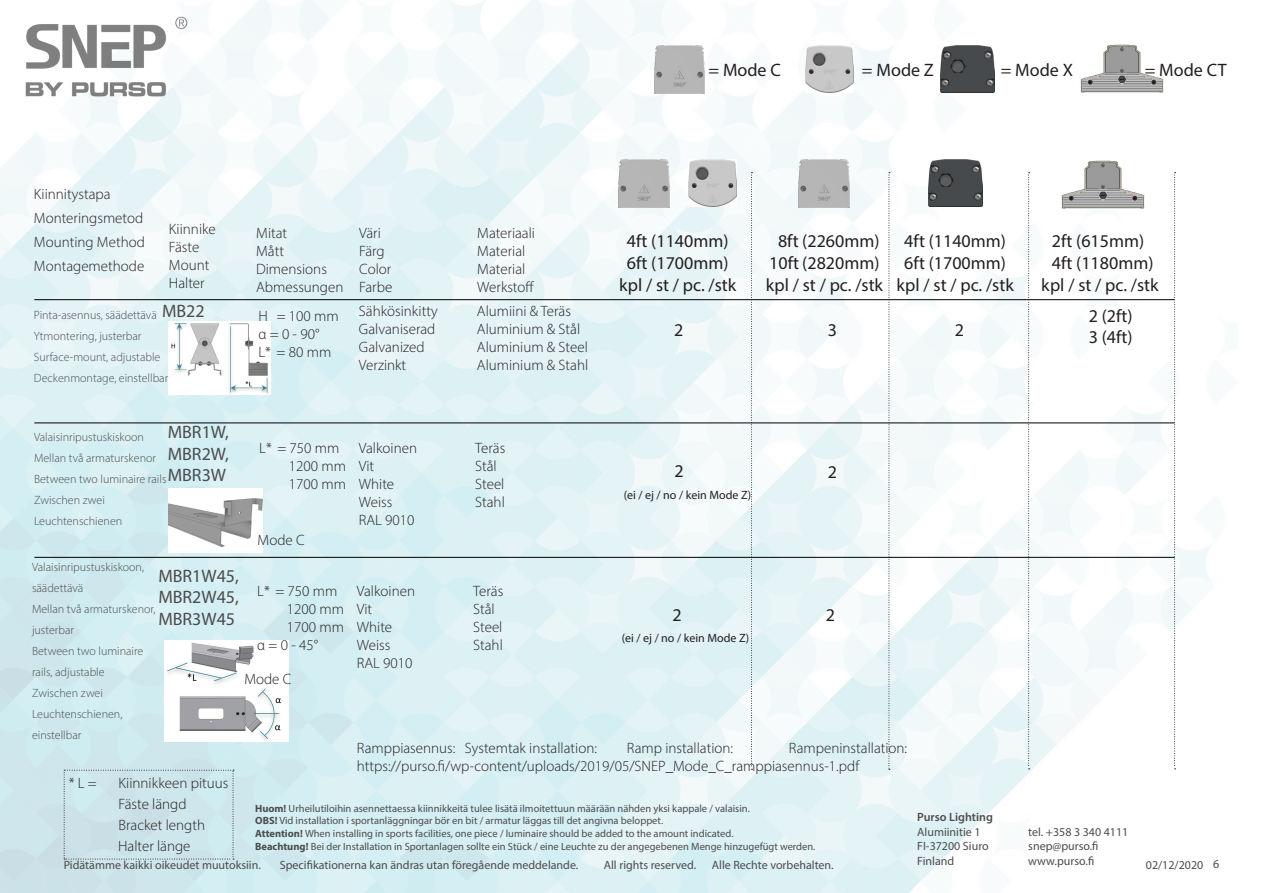
<style>
.page{position:relative;width:1263px;height:893px;background:#fff}
.page>*{position:absolute;margin:0;border:0;box-sizing:border-box;transform-origin:0 0}
.t1{font:18px/22px "Myriad Pro";color:#231f20;text-align:center}
.t2{font:18px/21.6px "Myriad Pro";color:#4b4c4d;text-align:justify}
.t3{font:300 15px/18px "Myriad Pro";color:#231f20}
.t4{font:300 12px/21px "Myriad Pro";color:#4b4c4d}
.t5{font:12px/14.4px "Myriad Pro";color:#4b4c4d}
.t6{font:12px "Myriad Pro";color:#231f20}
.t7{font:600 12px "Myriad Pro";color:#4b4c4d}
.t8{font:10.5px/12.6px "Myriad Pro";color:#4b4c4d}
.s1{font-weight:700}
</style>
<div class="page">
<img style="left:0;top:0;width:1212px;height:893px">
<div style="left:64px;top:770px;width:170px;height:90px;background:#cde6ec"></div>
<hr style="left:34px;top:557px;width:1140px;height:1px;background:#000">
<hr style="left:34px;top:423px;width:1140px;height:1px;background:#000">
<hr style="left:34px;top:299px;width:1140px;height:1px;background:#000">
<svg style="left:751px;top:172px;width:1px;height:598px"></svg>
<svg style="left:1174px;top:172px;width:1px;height:597px"></svg>
<svg style="left:888px;top:172px;width:2px;height:598px"></svg>
<svg style="left:1028px;top:172px;width:2px;height:597px"></svg>
<img style="left:619px;top:160px;width:51px;height:48px">
<img style="left:799px;top:160px;width:51px;height:48px">
<img style="left:688px;top:160px;width:48px;height:46px">
<img style="left:654px;top:46px;width:51px;height:47px">
<img style="left:805px;top:46px;width:48px;height:46px">
<img style="left:928px;top:160px;width:54px;height:47px">
<img style="left:941px;top:46px;width:54px;height:47px">
<img style="left:1079px;top:42px;width:84px;height:51px">
<img style="left:1060px;top:158px;width:85px;height:51px">
<img style="left:26px;top:17px;width:161px;height:79px">
<img style="left:169px;top:489px;width:93px;height:63px">
<img style="left:169px;top:322px;width:102px;height:73px">
<img style="left:164px;top:641px;width:125px;height:101px">
<p class="t1" style="left:708px;top:59px;width:74px">= Mode C</p>
<p class="t1" style="left:862px;top:59px;width:73px">= Mode Z</p>
<p class="t1" style="left:1001px;top:59px;width:74px">= Mode X</p>
<p class="t1" style="left:1145px;top:59px;width:83px">= Mode CT</p>
<p class="t3" style="left:34px;top:182px;width:112px;line-height:24px">Kiinnitystapa<br>Monteringsmetod<br>Mounting Method<br>Montagemethode</p>
<p class="t3" style="left:169px;top:220px;width:48px">Kiinnike<br>Fäste<br>Mount<br>Halter</p>
<p class="t3" style="left:256px;top:224px;width:89px">Mitat<br>Mått<br>Dimensions<br>Abmessungen</p>
<p class="t3" style="left:359px;top:224px;width:35px">Väri<br>Färg<br>Color<br>Farbe</p>
<p class="t3" style="left:477px;top:224px;width:59px">Materiaali<br>Material<br>Material<br>Werkstoff</p>
<p class="t2" style="left:162px;top:299px;width:44px">MB22</p>
<p class="t4" style="left:34px;top:304px;width:136px">Pinta-asennus, säädettävä<br>Ytmontering, justerbar<br>Surface-mount, adjustable<br>Deckenmontage, einstellbar</p>
<p class="t3" style="left:259px;top:307px;width:82px">H = 100 mm α = 0 - 90°<br>L* = 80 mm</p>
<p class="t3" style="left:359px;top:302px;width:80px">Sähkösinkitty<br>Galvaniserad<br>Galvanized<br>Verzinkt</p>
<p class="t3" style="left:477px;top:302px;width:113px">Alumiini &amp; Teräs<br>Aluminium &amp; Stål<br>Aluminium &amp; Steel<br>Aluminium &amp; Stahl</p>
<p class="t2" style="left:168px;top:421px;width:63px">MBR1W, MBR2W, MBR3W</p>
<p class="t4" style="left:34px;top:426px;width:134px">Valaisinripustuskiskoon<br>Mellan två armaturskenor<br>Between two luminaire rails<br>Zwischen zwei<br>Leuchtenschienen</p>
<p class="t3" style="left:289px;top:439px;width:59px;text-indent:-30px">L* = 750 mm<br>1200 mm<br>1700 mm</p>
<p class="t3" style="left:258px;top:531px;width:49px">Mode C</p>
<p class="t4" style="left:32px;top:556px;width:125px">Valaisinripustuskiskoon, säädettävä<br>Mellan två armaturskenor, justerbar<br>Between two luminaire rails, adjustable<br>Zwischen zwei<br>Leuchtenschienen, einstellbar</p>
<p class="t2" style="left:158px;top:564px;width:82px">MBR1W45, MBR2W45, MBR3W45</p>
<p class="t3" style="left:257px;top:582px;width:82px">L* = 750 mm</p>
<p class="t3" style="left:287px;top:600px;width:59px">1200 mm</p>
<p class="t3" style="left:287px;top:618px;width:59px">1700 mm</p>
<p class="t3" style="left:257px;top:636px;width:62px">α = 0 - 45°</p>
<p class="t3" style="left:244px;top:669px;width:49px">Mode C</p>
<p class="t3" style="left:359px;top:439px;width:60px">Valkoinen<br>Vit<br>White<br>Weiss<br>RAL 9010</p>
<p class="t3" style="left:475px;top:439px;width:32px">Teräs<br>Stål<br>Steel<br>Stahl</p>
<p class="t3" style="left:357px;top:582px;width:60px">Valkoinen<br>Vit<br>White<br>Weiss<br>RAL 9010</p>
<p class="t3" style="left:473px;top:582px;width:32px">Teräs<br>Stål<br>Steel<br>Stahl</p>
<p class="t1" style="left:619px;top:230px;width:119px">4ft (1140mm)<br>6ft (1700mm) kpl / st / pc. /stk</p>
<p class="t1" style="left:769px;top:230px;width:112px;line-height:21.6px">8ft (2260mm)<br>10ft (2820mm)</p>
<p class="t1" style="left:904px;top:230px;width:103px;line-height:21.6px;text-align:left">4ft (1140mm)<br>6ft (1700mm)</p>
<p class="t1" style="left:766px;top:274px;width:250px">kpl / st / pc. /stk kpl / st / pc. /stk</p>
<p class="t1" style="left:674px;top:319px;width:11px">2</p>
<p class="t1" style="left:828px;top:319px;width:11px">3</p>
<p class="t1" style="left:955px;top:319px;width:11px">2</p>
<p class="t1" style="left:1041px;top:230px;width:119px">2ft (615mm)<br>4ft (1180mm) kpl / st / pc. /stk</p>
<p class="t1" style="left:1089px;top:305px;width:45px;line-height:21.6px;text-align:left">2 (2ft)<br>3 (4ft)</p>
<p class="t1" style="left:674px;top:460px;width:11px">2</p>
<p class="t6" style="left:624px;top:487px;width:129px">(ei / ej / no / kein Mode Z)</p>
<p class="t1" style="left:672px;top:603px;width:11px">2</p>
<p class="t6" style="left:622px;top:631px;width:129px">(ei / ej / no / kein Mode Z)</p>
<p class="t1" style="left:828px;top:460px;width:11px">2</p>
<p class="t1" style="left:826px;top:604px;width:11px">2</p>
<p class="t3" style="left:357px;top:739px;width:552px;text-indent:432px">Rampeninstallation: https://purso.fi/wp-content/uploads/2019/05/SNEP_Mode_C_ramppiasennus-1.pdf</p>
<p class="t3" style="left:357px;top:739px;width:242px">Ramppiasennus: Systemtak installation:</p>
<p class="t3" style="left:627px;top:739px;width:108px">Ramp installation:</p>
<p class="t3" style="left:69px;top:774px;width:30px">* L =</p>
<p class="t3" style="left:118px;top:772px;width:112px;line-height:21px">Kiinnikkeen pituus<br>Fäste längd<br>Bracket length<br>Halter länge</p>
<p class="t8" style="left:255px;top:802px;width:562px"><span class="s1">Huom!</span> Urheilutiloihin asennettaessa kiinnikkeitä tulee lisätä ilmoitettuun määrään nähden yksi kappale / valaisin.<br><span class="s1">OBS!</span> Vid installation i sportanläggningar bör en bit / armatur läggas till det angivna beloppet.<br><span class="s1">Attention!</span> When installing in sports facilities, one piece / luminaire should be added to the amount indicated.<br><span class="s1">Beachtung!</span> Bei der Installation in Sportanlagen sollte ein Stück / eine Leuchte zu der angegebenen Menge hinzugefügt werden.</p>
<p class="t5" style="left:64px;top:857px;width:199px">Pidätämme kaikki oikeudet muutoksiin.</p>
<p class="t5" style="left:280px;top:857px;width:300px">Specifikationerna kan ändras utan föregående meddelande.</p>
<p class="t5" style="left:604px;top:857px;width:94px">All rights reserved.</p>
<p class="t5" style="left:712px;top:857px;width:123px">Alle Rechte vorbehalten.</p>
<p class="t7" style="left:917px;top:810px;width:77px">Purso Lighting</p>
<p class="t5" style="left:917px;top:824px;width:73px">Alumiinitie 1<br>FI-37200 Siuro<br>Finland</p>
<p class="t5" style="left:1028px;top:824px;width:102px">tel. +358 3 340 4111 snep@purso.fi www.purso.fi</p>
<p class="t5" style="left:1146px;top:857px;width:75px">02/12/2020 6</p>
</div>
